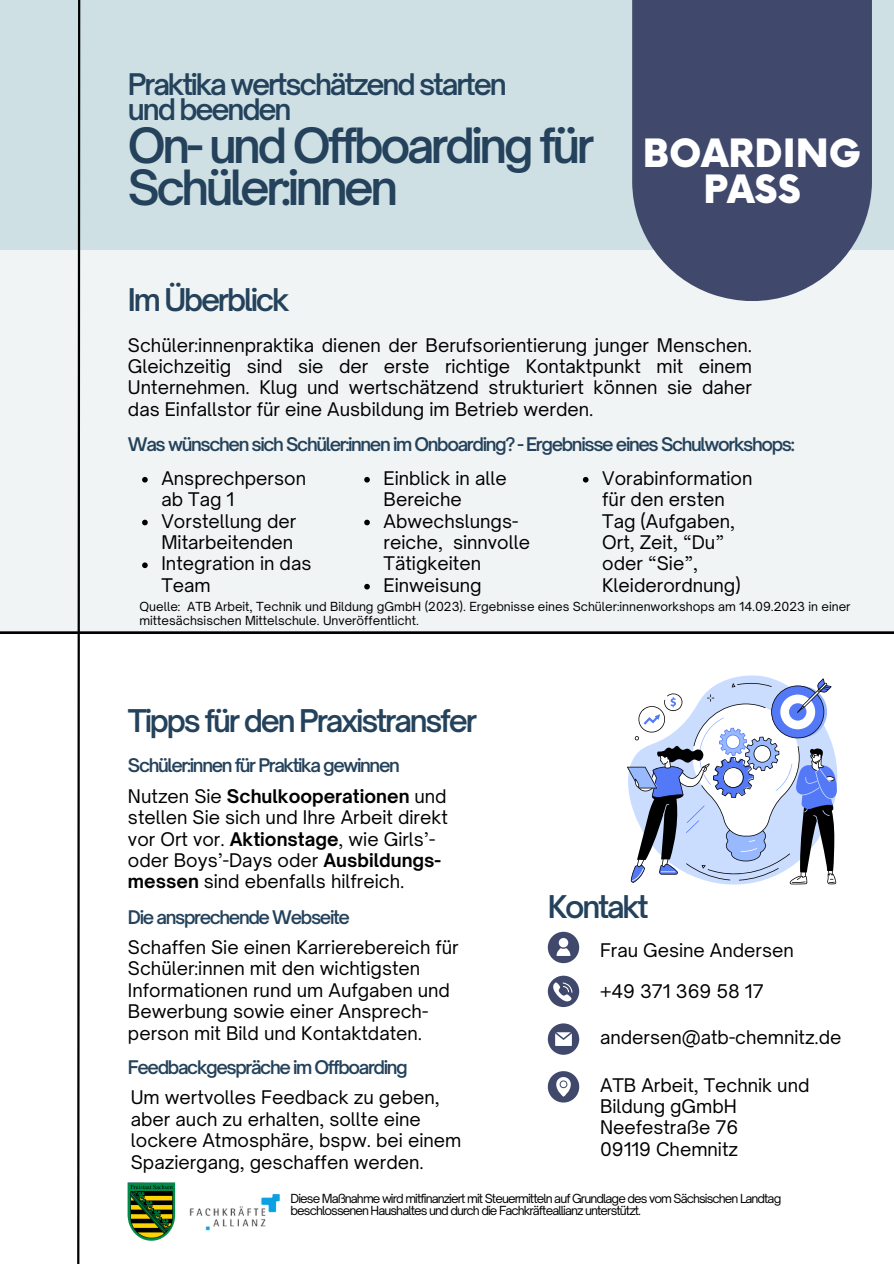
<style>
.page{position:relative;width:894px;height:1264px;background:#fff}
.page>*{position:absolute;margin:0;border:0;box-sizing:border-box;transform-origin:0 0}
.t1{font:600 46.5px/41.7px "Open Sauce One";letter-spacing:-.075em;color:#24425b}
.t2{font:900 37.95px/36px "Now";color:#fff;text-align:center}
.t3{font:600 30px "Open Sauce One";letter-spacing:-.075em;color:#24425b}
.t4{font:600 28.5px/24.8px "Open Sauce One";letter-spacing:-.075em;color:#24425b}
.t5{font:18px/21.3px "Open Sauce One";color:#000}
.t6{font:600 18px "Open Sauce One";letter-spacing:-.075em;color:#24425b}
.t7{font:12px/14px "Open Sauce One";color:#000}
.t8{font:12px/12px "Open Sauce One";letter-spacing:-.075em;color:#000}
.s1{font-weight:700}
</style>
<div class="page">
<div style="left:0;top:249px;width:893px;height:384px;background:#f0f4f4"></div>
<div style="left:0;top:0;width:893px;height:249px;background:#cee0e4"></div>
<svg style="left:76px;top:0;width:5px;height:1263px"></svg>
<svg style="left:632px;top:0;width:239px;height:301px;background:#4e5776"></svg>
<img style="left:128px;top:1182px;width:48px;height:59px">
<img style="left:189px;top:1193px;width:91px;height:38px">
<svg style="left:547px;top:975px;width:32px;height:32px"></svg>
<svg style="left:547px;top:1023px;width:32px;height:31px"></svg>
<svg style="left:547px;top:1071px;width:32px;height:31px"></svg>
<svg style="left:547px;top:931px;width:32px;height:32px"></svg>
<svg style="left:627px;top:678px;width:211px;height:206px"></svg>
<svg style="left:142px;top:477px;width:6px;height:5px"></svg>
<svg style="left:142px;top:519px;width:6px;height:6px"></svg>
<svg style="left:142px;top:562px;width:6px;height:6px"></svg>
<svg style="left:364px;top:477px;width:6px;height:5px"></svg>
<svg style="left:364px;top:519px;width:6px;height:6px"></svg>
<svg style="left:364px;top:584px;width:6px;height:5px"></svg>
<svg style="left:582px;top:477px;width:6px;height:5px"></svg>
<p class="t4" style="left:128px;top:72px;width:380px">Praktika wertschätzend starten und beenden</p>
<p class="t1" style="left:128px;top:124px;width:468px">On- und Offboarding für<br>Schüler:innen</p>
<p class="t2" style="left:642px;top:137px;width:220px">BOARDING<br>PASS</p>
<p class="t3" style="left:128px;top:281px;width:163px">Im Überblick</p>
<p class="t5" style="left:128px;top:334px;width:625px;text-align:justify">Schüler:innenpraktika dienen der Berufsorientierung junger Menschen.<br>Gleichzeitig sind sie der erste richtige Kontaktpunkt mit einem Unternehmen. Klug und wertschätzend strukturiert können sie daher das Einfallstor für eine Ausbildung im Betrieb werden.</p>
<p class="t6" style="left:128px;top:433px;width:668px">Was wünschen sich Schüler:innen im Onboarding? - Ergebnisse eines Schulworkshops:</p>
<p class="t5" style="left:602px;top:467px;width:152px">Vorabinformation für den ersten<br>Tag (Aufgaben,<br>Ort, Zeit, “Du” oder “Sie”,<br>Kleiderordnung)</p>
<p class="t7" style="left:139px;top:599px;width:712px">Quelle: ATB Arbeit, Technik und Bildung gGmbH (2023). Ergebnisse eines Schüler:innenworkshops am 14.09.2023 in einer mittesächsischen Mittelschule. Unveröffentlicht.</p>
<p class="t5" style="left:383px;top:467px;width:125px">Einblick in alle<br>Bereiche</p>
<p class="t5" style="left:383px;top:510px;width:148px">Abwechslungs&shy;reiche, sinnvolle<br>Tätigkeiten</p>
<p class="t5" style="left:383px;top:574px;width:99px">Einweisung</p>
<p class="t5" style="left:161px;top:467px;width:146px">Ansprechperson ab Tag 1</p>
<p class="t5" style="left:161px;top:510px;width:136px">Vorstellung der<br>Mitarbeitenden</p>
<p class="t5" style="left:161px;top:553px;width:151px">Integration in das<br>Team</p>
<p class="t3" style="left:128px;top:702px;width:350px">Tipps für den Praxistransfer</p>
<p class="t6" style="left:128px;top:754px;width:273px">Schüler:innen für Praktika gewinnen</p>
<p class="t5" style="left:128px;top:785px;width:321px">Nutzen Sie <span class="s1">Schulkooperationen</span> und stellen Sie sich und Ihre Arbeit direkt vor Ort vor. <span class="s1">Aktionstage</span>, wie Girls’- oder Boys’-Days oder <span class="s1">Ausbildungs&shy;messen</span> sind ebenfalls hilfreich.</p>
<p class="t6" style="left:128px;top:905px;width:223px">Die ansprechende Webseite</p>
<p class="t5" style="left:128px;top:936px;width:332px">Schaffen Sie einen Karrierebereich für Schüler:innen mit den wichtigsten Informationen rund um Aufgaben und Bewerbung sowie einer Ansprech&shy;person mit Bild und Kontaktdaten.</p>
<p class="t6" style="left:128px;top:1055px;width:281px">Feedbackgespräche im Offboarding</p>
<p class="t5" style="left:131px;top:1086px;width:332px">Um wertvolles Feedback zu geben, aber auch zu erhalten, sollte eine lockere Atmosphäre, bspw. bei einem Spaziergang, geschaffen werden.</p>
<p class="t8" style="left:290px;top:1192px;width:492px">Diese Maßnahme wird mitfinanziert mit Steuermitteln auf Grundlage des vom Sächsischen Landtag beschlossenen Haushaltes und durch die Fachkräfteallianz unterstützt.</p>
<p class="t3" style="left:547px;top:888px;width:103px">Kontakt</p>
<p class="t5" style="left:600px;top:939px;width:195px">Frau Gesine Andersen</p>
<p class="t5" style="left:600px;top:980px;width:165px">+49 371 369 58 17</p>
<p class="t5" style="left:600px;top:1026px;width:243px">andersen@atb-chemnitz.de</p>
<p class="t5" style="left:600px;top:1073px;width:211px">ATB Arbeit, Technik und<br>Bildung gGmbH</p>
<p class="t5" style="left:600px;top:1116px;width:140px">Neefestraße 76</p>
<p class="t5" style="left:600px;top:1138px;width:139px">09119 Chemnitz</p>
</div>
